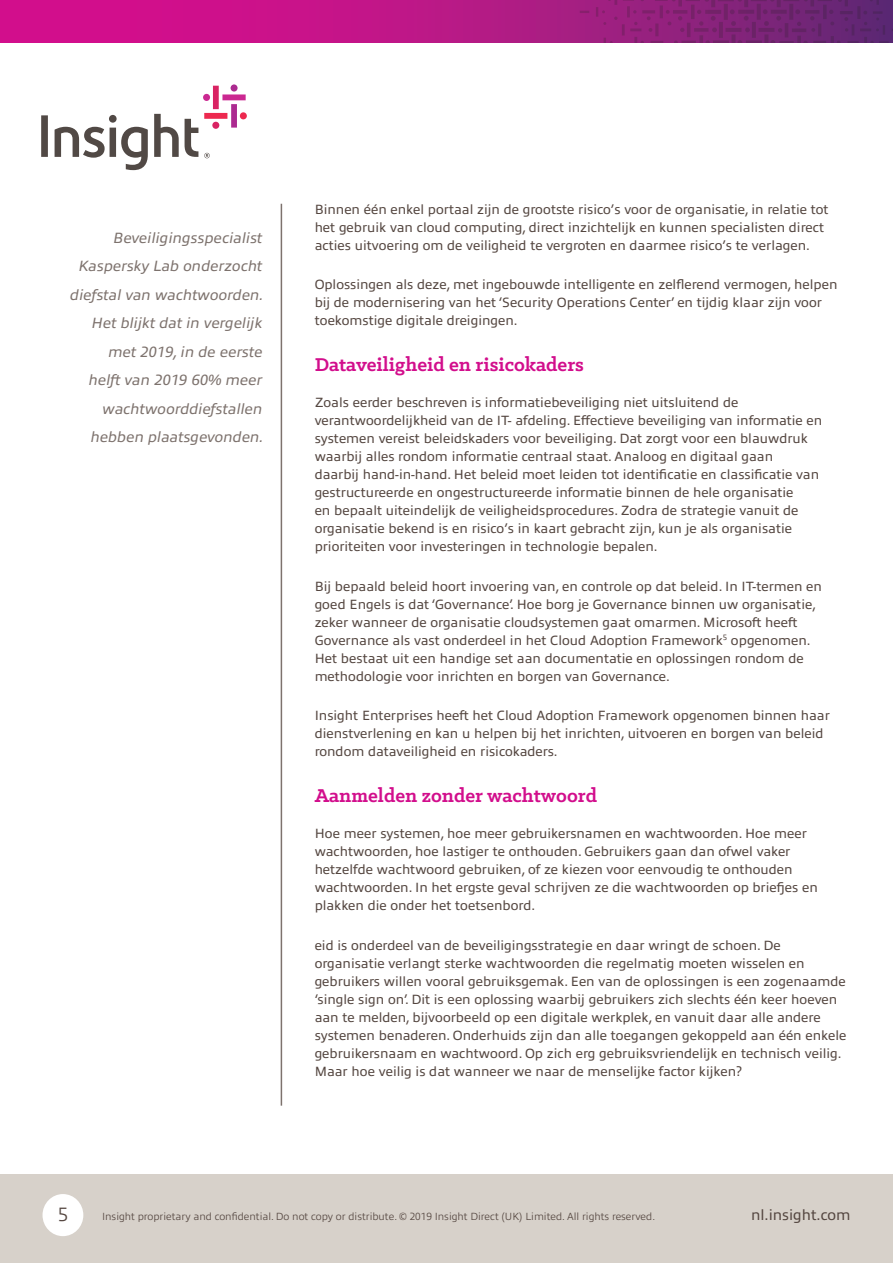
<style>
.page{position:relative;width:893px;height:1263px;background:#fff}
.page>*{position:absolute;margin:0;border:0;box-sizing:border-box;transform-origin:0 0}
.Sub_header_bold_colo{font:700 21px "Klinic Slab";color:#d20e8c}
.folio{font:300 19.5px "Allumi Pro";color:#544640}
.statement_italic{font:italic 15px/28.5px "Allumi Pro";color:#7d726d;text-align:right}
.sign_off_url{font:15px "Allumi Pro";color:#544640}
.body_copy{font:13.5px/18px "Allumi Pro";color:#544640}
.all_rights_reserved{font:300 10.5px "Allumi Pro";color:#544640}
</style>
<div class="page">
<div style="left:0;top:1174px;width:893px;height:89px;background:#d7d1ca"></div>
<div style="left:43px;top:1194px;width:40px;height:42px;background:#fff;border-radius:50%"></div>
<svg style="left:0;top:0;width:580px;height:42px"></svg>
<svg style="left:580px;top:0;width:313px;height:42px"></svg>
<svg style="left:41px;top:84px;width:206px;height:86px"></svg>
<hr style="left:281px;top:204px;width:1px;height:902px;background:#7d726d">
<p class="statement_italic" style="left:70px;top:222px;width:195px">Beveiligingsspecialist<br>Kaspersky Lab onderzocht diefstal van wachtwoorden.<br>Het blijkt dat in vergelijk met 2019, in de eerste<br>helft van 2019 60% meer wachtwoorddiefstallen hebben plaatsgevonden.</p>
<p class="body_copy" style="left:315px;top:199px;width:515px">Binnen één enkel portaal zijn de grootste risico’s voor de organisatie, in relatie tot het gebruik van cloud computing, direct inzichtelijk en kunnen specialisten direct acties uitvoering om de veiligheid te vergroten en daarmee risico’s te verlagen.</p>
<p class="body_copy" style="left:315px;top:274px;width:524px">Oplossingen als deze, met ingebouwde intelligente en zelflerend vermogen, helpen bij de modernisering van het ‘Security Operations Center’ en tijdig klaar zijn voor toekomstige digitale dreigingen.</p>
<p class="Sub_header_bold_colo" style="left:315px;top:351px;width:271px">Dataveiligheid en risicokaders</p>
<p class="body_copy" style="left:315px;top:393px;width:509px">Zoals eerder beschreven is informatiebeveiliging niet uitsluitend de verantwoordelijkheid van de IT- afdeling. Effectieve beveiliging van informatie en systemen vereist beleidskaders voor beveiliging. Dat zorgt voor een blauwdruk waarbij alles rondom informatie centraal staat. Analoog en digitaal gaan<br>daarbij hand-in-hand. Het beleid moet leiden tot identificatie en classificatie van gestructureerde en ongestructureerde informatie binnen de hele organisatie<br>en bepaalt uiteindelijk de veiligheidsprocedures. Zodra de strategie vanuit de organisatie bekend is en risico’s in kaart gebracht zijn, kun je als organisatie prioriteiten voor investeringen in technologie bepalen.</p>
<p class="body_copy" style="left:315px;top:576px;width:509px">Bij bepaald beleid hoort invoering van, en controle op dat beleid. In IT-termen en goed Engels is dat ‘Governance’. Hoe borg je Governance binnen uw organisatie, zeker wanneer de organisatie cloudsystemen gaat omarmen. Microsoft heeft Governance als vast onderdeel in het Cloud Adoption Framework<sup>5</sup> opgenomen.<br>Het bestaat uit een handige set aan documentatie en oplossingen rondom de methodologie voor inrichten en borgen van Governance.</p>
<p class="body_copy" style="left:315px;top:705px;width:517px">Insight Enterprises heeft het Cloud Adoption Framework opgenomen binnen haar dienstverlening en kan u helpen bij het inrichten, uitvoeren en borgen van beleid rondom dataveiligheid en risicokaders.</p>
<p class="Sub_header_bold_colo" style="left:315px;top:782px;width:284px">Aanmelden zonder wachtwoord</p>
<p class="body_copy" style="left:315px;top:824px;width:505px">Hoe meer systemen, hoe meer gebruikersnamen en wachtwoorden. Hoe meer wachtwoorden, hoe lastiger te onthouden. Gebruikers gaan dan ofwel vaker hetzelfde wachtwoord gebruiken, of ze kiezen voor eenvoudig te onthouden wachtwoorden. In het ergste geval schrijven ze die wachtwoorden op briefjes en plakken die onder het toetsenbord.</p>
<p class="body_copy" style="left:315px;top:935px;width:533px">eid is onderdeel van de beveiligingsstrategie en daar wringt de schoen. De organisatie verlangt sterke wachtwoorden die regelmatig moeten wisselen en gebruikers willen vooral gebruiksgemak. Een van de oplossingen is een zogenaamde ‘single sign on’. Dit is een oplossing waarbij gebruikers zich slechts één keer hoeven aan te melden, bijvoorbeeld op een digitale werkplek, en vanuit daar alle andere systemen benaderen. Onderhuids zijn dan alle toegangen gekoppeld aan één enkele gebruikersnaam en wachtwoord. Op zich erg gebruiksvriendelijk en technisch veilig.<br>Maar hoe veilig is dat wanneer we naar de menselijke factor kijken?</p>
<p class="folio" style="left:58px;top:1200px;width:12px">5</p>
<p class="all_rights_reserved" style="left:102px;top:1209px;width:555px">Insight proprietary and confidential. Do not copy or distribute. © 2019 Insight Direct (UK) Limited. All rights reserved.</p>
<p class="sign_off_url" style="left:751px;top:1204px;width:101px">nl.insight.com</p>
</div>
